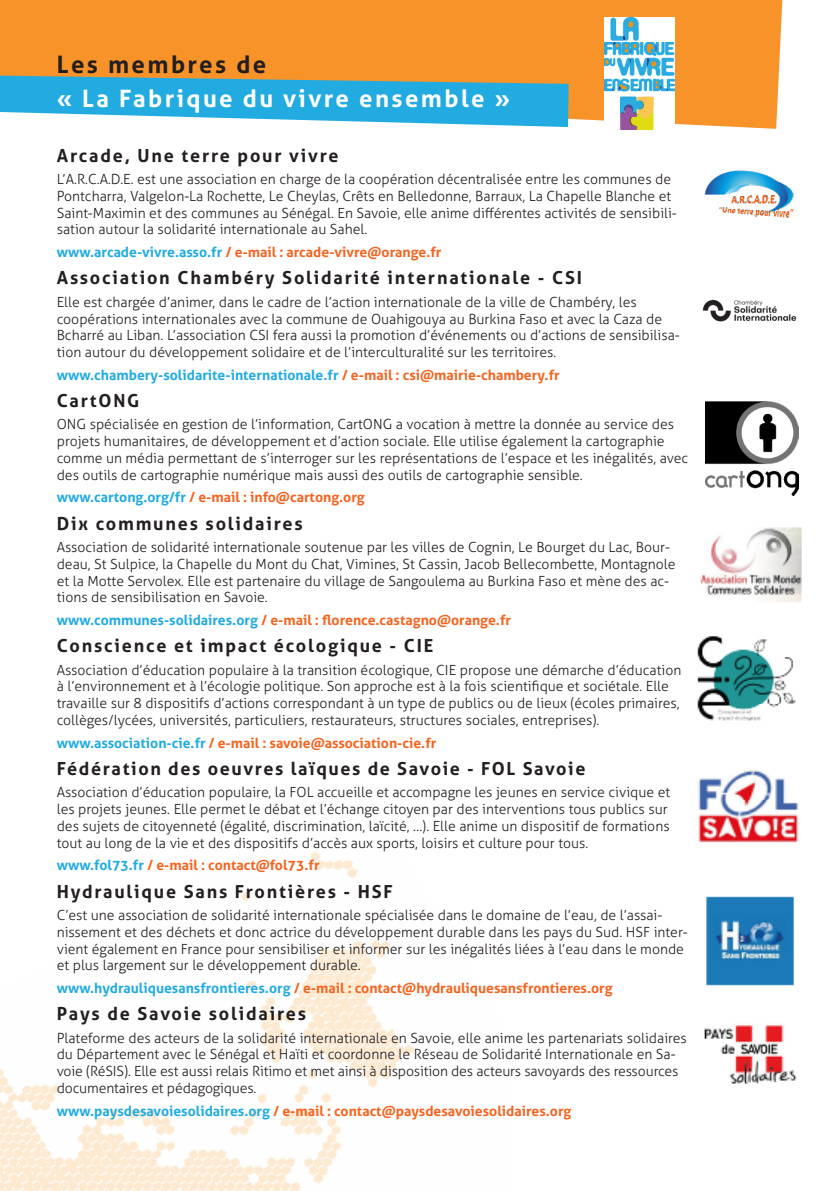
<style>
.page{position:relative;width:840px;height:1191px;background:#fff}
.page>*{position:absolute;margin:0;border:0;box-sizing:border-box;transform-origin:0 0}
.sous_titre_gras{font:700 24px "Aller";letter-spacing:.1em;color:#fff}
.sous_titre_gras-2{font:700 24px "Aller";letter-spacing:.1em;color:#231f20}
.sous_titre_gras_9_pt{font:700 18px "Aller";letter-spacing:.1em;color:#231f20}
.texte_7_pts{font:300 14px/16.8px "Aller";color:#231f20}
.texte_7_pts-2{font:700 14px "Aller";color:#f36421}
.texte_7_pts-3{font:700 14px "Aller";color:#22abe0}
.s1{color:#22abe0}
.s2{color:#f36421}
</style>
<div class="page">
<img style="left:0;top:1069px;width:8px;height:122px">
<img style="left:8px;top:1082px;width:44px;height:109px">
<img style="left:52px;top:1085px;width:45px;height:106px">
<img style="left:97px;top:1108px;width:44px;height:83px">
<img style="left:141px;top:1108px;width:45px;height:83px">
<img style="left:186px;top:1149px;width:44px;height:42px">
<img style="left:230px;top:891px;width:45px;height:300px">
<img style="left:275px;top:851px;width:67px;height:340px">
<img style="left:319px;top:851px;width:96px;height:283px">
<div style="left:0;top:0;width:781px;height:129px;background:#f79328"></div>
<svg style="left:0;top:76px;width:568px;height:51px;background:#51b5d7"></svg>
<img style="left:603px;top:18px;width:71px;height:111px">
<img style="left:704px;top:170px;width:90px;height:48px">
<img style="left:702px;top:299px;width:95px;height:23px">
<img style="left:705px;top:401px;width:92px;height:95px">
<img style="left:700px;top:527px;width:102px;height:75px">
<img style="left:697px;top:636px;width:99px;height:85px">
<img style="left:698px;top:770px;width:101px;height:73px">
<img style="left:706px;top:896px;width:88px;height:90px">
<img style="left:704px;top:1025px;width:93px;height:59px">
<p class="sous_titre_gras-2" style="left:57px;top:49px;width:211px">Les membres de</p>
<p class="sous_titre_gras" style="left:57px;top:84px;width:454px">« La Fabrique du vivre ensemble »</p>
<p class="sous_titre_gras_9_pt" style="left:57px;top:144px;width:283px">Arcade, Une terre pour vivre</p>
<p class="texte_7_pts" style="left:57px;top:171px;width:621px">L’A.R.C.A.D.E. est une association en charge de la coopération décentralisée entre les communes de Pontcharra, Valgelon-La Rochette, Le Cheylas, Crêts en Belledonne, Barraux, La Chapelle Blanche et Saint-Maximin et des communes au Sénégal. En Savoie, elle anime différentes activités de sensibili&shy;sation autour la solidarité internationale au Sahel.</p>
<p class="texte_7_pts-2" style="left:57px;top:243px;width:386px"><span class="s1">www.arcade-vivre.asso.fr</span> / e-mail : arcade-vivre@orange.fr</p>
<p class="sous_titre_gras_9_pt" style="left:57px;top:267px;width:526px">Association Chambéry Solidarité internationale - CSI</p>
<p class="texte_7_pts" style="left:57px;top:293px;width:624px">Elle est chargée d’animer, dans le cadre de l’action internationale de la ville de Chambéry, les coopérations internationales avec la commune de Ouahigouya au Burkina Faso et avec la Caza de Bcharré au Liban. L’association CSI fera aussi la promotion d’événements ou d’actions de sensibilisa&shy;tion autour du développement solidaire et de l’interculturalité sur les territoires.</p>
<p class="texte_7_pts-3" style="left:57px;top:366px;width:504px">www.chambery-solidarite-internationale.fr <span class="s2">/ e-mail : csi@mairie-chambery.fr</span></p>
<p class="sous_titre_gras_9_pt" style="left:57px;top:389px;width:84px">CartONG</p>
<p class="texte_7_pts" style="left:57px;top:416px;width:632px">ONG spécialisée en gestion de l’information, CartONG a vocation à mettre la donnée au service des projets humanitaires, de développement et d’action sociale. Elle utilise également la cartographie comme un média permettant de s’interroger sur les représentations de l’espace et les inégalités, avec des outils de cartographie numérique mais aussi des outils de cartographie sensible.</p>
<p class="texte_7_pts-2" style="left:57px;top:488px;width:309px"><span class="s1">www.cartong.org/fr</span> / e-mail : info@cartong.org</p>
<p class="sous_titre_gras_9_pt" style="left:57px;top:512px;width:247px">Dix communes solidaires</p>
<p class="texte_7_pts" style="left:57px;top:538px;width:620px">Association de solidarité internationale soutenue par les villes de Cognin, Le Bourget du Lac, Bour&shy;deau, St Sulpice, la Chapelle du Mont du Chat, Vimines, St Cassin, Jacob Bellecombette, Montagnole et la Motte Servolex. Elle est partenaire du village de Sangoulema au Burkina Faso et mène des ac&shy;tions de sensibilisation en Savoie.</p>
<p class="texte_7_pts-2" style="left:57px;top:611px;width:455px"><span class="s1">www.communes-solidaires.org</span> / e-mail : florence.castagno@orange.fr</p>
<p class="sous_titre_gras_9_pt" style="left:57px;top:634px;width:378px">Conscience et impact écologique - CIE</p>
<p class="texte_7_pts" style="left:57px;top:661px;width:626px">Association d’éducation populaire à la transition écologique, CIE propose une démarche d’éducation à l’environnement et à l’écologie politique. Son approche est à la fois scientifique et sociétale. Elle travaille sur 8 dispositifs d’actions correspondant à un type de publics ou de lieux (écoles primaires, collèges/lycées, universités, particuliers, restaurateurs, structures sociales, entreprises).</p>
<p class="texte_7_pts-2" style="left:57px;top:734px;width:381px"><span class="s1">www.association-cie.fr</span> / e-mail : savoie@association-cie.fr</p>
<p class="sous_titre_gras_9_pt" style="left:57px;top:757px;width:530px">Fédération des oeuvres laïques de Savoie - FOL Savoie</p>
<p class="texte_7_pts" style="left:57px;top:784px;width:614px">Association d’éducation populaire, la FOL accueille et accompagne les jeunes en service civique et les projets jeunes. Elle permet le débat et l’échange citoyen par des interventions tous publics sur des sujets de citoyenneté (égalité, discrimination, laïcité, …). Elle anime un dispositif de formations tout au long de la vie et des dispositifs d’accès aux sports, loisirs et culture pour tous.</p>
<p class="texte_7_pts-2" style="left:57px;top:856px;width:264px"><span class="s1">www.fol73.fr</span> / e-mail : contact@fol73.fr</p>
<p class="sous_titre_gras_9_pt" style="left:57px;top:880px;width:337px">Hydraulique Sans Frontières - HSF</p>
<p class="texte_7_pts" style="left:57px;top:906px;width:632px">C’est une association de solidarité internationale spécialisée dans le domaine de l’eau, de l’assai&shy;nissement et des déchets et donc actrice du développement durable dans les pays du Sud. HSF inter&shy;vient également en France pour sensibiliser et informer sur les inégalités liées à l’eau dans le monde et plus largement sur le développement durable.</p>
<p class="texte_7_pts-2" style="left:57px;top:979px;width:557px"><span class="s1">www.hydrauliquesansfrontieres.org</span> / e-mail : contact@hydrauliquesansfrontieres.org</p>
<p class="sous_titre_gras_9_pt" style="left:57px;top:1002px;width:251px">Pays de Savoie solidaires</p>
<p class="texte_7_pts" style="left:57px;top:1029px;width:631px">Plateforme des acteurs de la solidarité internationale en Savoie, elle anime les partenariats solidaires du Département avec le Sénégal et Haïti et coordonne le Réseau de Solidarité Internationale en Sa&shy;voie (RéSIS). Elle est aussi relais Ritimo et met ainsi à disposition des acteurs savoyards des ressources documentaires et pédagogiques.</p>
<p class="texte_7_pts-2" style="left:57px;top:1102px;width:516px"><span class="s1">www.paysdesavoiesolidaires.org</span> / e-mail : contact@paysdesavoiesolidaires.org</p>
</div>
